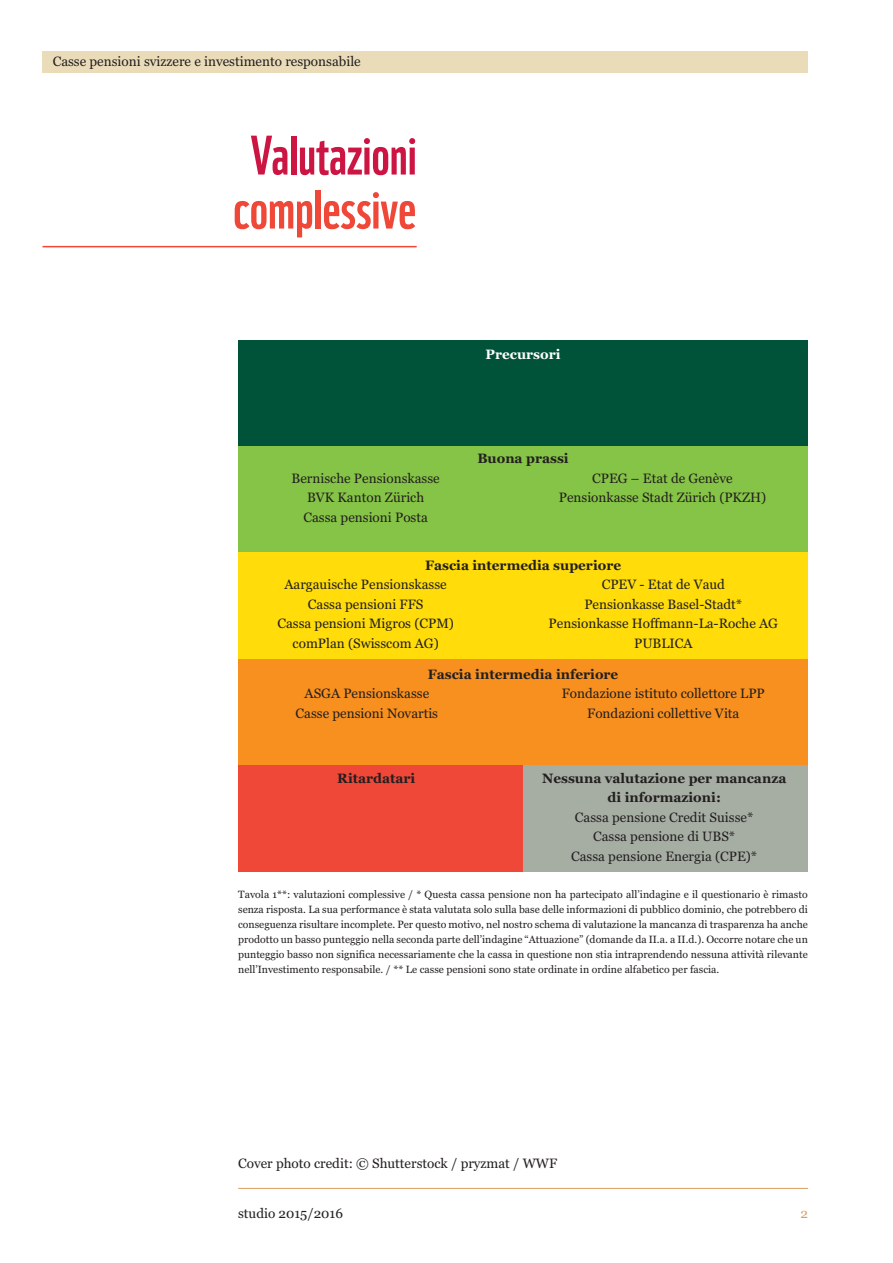
<style>
.page{position:relative;width:893px;height:1263px;background:#fff}
.page>*{position:absolute;margin:0;border:0;box-sizing:border-box;transform-origin:0 0}
.t1{font:54px "WWF";color:#cc1543}
.t2{font:54px "WWF";color:#ef4738}
.t3{font:13.5px/19.5px "Georgia";color:#231f20;text-align:center}
.t4{font:700 13.5px/19.5px "Georgia";color:#231f20;text-align:center}
.t5{font:700 13.5px "Georgia";color:#fff}
.t6{font:13.5px "Georgia";color:#d99f61}
.t7{font:10.5px/15px "Georgia";color:#231f20;text-align:justify}
</style>
<div class="page">
<hr style="left:238px;top:1188px;width:570px;height:1px;background:#d99f61">
<div style="left:43px;top:51px;width:765px;height:21px;background:#ebdcb9"></div>
<div style="left:238px;top:340px;width:570px;height:106px;background:#005238"></div>
<div style="left:238px;top:446px;width:570px;height:107px;background:#85c446"></div>
<div style="left:238px;top:553px;width:570px;height:106px;background:#ffdc0a"></div>
<div style="left:238px;top:659px;width:570px;height:106px;background:#f7901e"></div>
<div style="left:238px;top:765px;width:285px;height:107px;background:#ef4738"></div>
<div style="left:523px;top:765px;width:285px;height:107px;background:#a6aea4"></div>
<hr style="left:43px;top:246px;width:374px;height:1px;background:#ef4738">
<p class="t3" style="left:53px;top:53px;width:310px">Casse pensioni svizzere e investimento responsabile</p>
<h1 class="t1" style="left:250px;top:124px;width:168px">Valutazioni</h1>
<h1 class="t2" style="left:233px;top:178px;width:185px">complessive</h1>
<p class="t5" style="left:486px;top:346px;width:76px">Precursori</p>
<p class="t4" style="left:477px;top:449px;width:93px">Buona prassi</p>
<p class="t3" style="left:292px;top:469px;width:150px">Bernische Pensionskasse</p>
<p class="t3" style="left:592px;top:469px;width:142px">CPEG – Etat de Genève</p>
<p class="t3" style="left:307px;top:489px;width:119px">BVK Kanton Zürich</p>
<p class="t3" style="left:559px;top:489px;width:209px">Pensionkasse Stadt Zürich (PKZH)</p>
<p class="t3" style="left:303px;top:508px;width:126px">Cassa pensioni Posta</p>
<p class="t4" style="left:425px;top:555px;width:198px">Fascia intermedia superiore</p>
<p class="t3" style="left:285px;top:576px;width:164px">Aargauische Pensionskasse</p>
<p class="t3" style="left:602px;top:576px;width:125px">CPEV - Etat de Vaud</p>
<p class="t3" style="left:308px;top:595px;width:117px">Cassa pensioni FFS</p>
<p class="t3" style="left:584px;top:595px;width:159px">Pensionkasse Basel-Stadt*</p>
<p class="t3" style="left:277px;top:615px;width:178px">Cassa pensioni Migros (CPM)</p>
<p class="t3" style="left:549px;top:615px;width:231px">Pensionkasse Hoffmann-La-Roche AG</p>
<p class="t3" style="left:293px;top:634px;width:148px">comPlan (Swisscom AG)</p>
<p class="t3" style="left:634px;top:634px;width:60px">PUBLICA</p>
<p class="t4" style="left:428px;top:664px;width:192px">Fascia intermedia inferiore</p>
<p class="t3" style="left:305px;top:685px;width:126px">ASGA Pensionskasse</p>
<p class="t3" style="left:562px;top:685px;width:205px">Fondazione istituto collettore LPP</p>
<p class="t3" style="left:296px;top:704px;width:144px">Casse pensioni Novartis</p>
<p class="t3" style="left:587px;top:704px;width:154px">Fondazioni collettive Vita</p>
<p class="t4" style="left:337px;top:768px;width:80px">Ritardatari</p>
<p class="t4" style="left:542px;top:768px;width:246px">Nessuna valutazione per mancanza di informazioni:</p>
<p class="t3" style="left:571px;top:808px;width:188px">Cassa pensione Credit Suisse*<br>Cassa pensione di UBS*<br>Cassa pensione Energia (CPE)*</p>
<p class="t7" style="left:238px;top:887px;width:571px">Tavola 1**: valutazioni complessive / * Questa cassa pensione non ha partecipato all’indagine e il questionario è rimasto senza risposta. La sua performance è stata valutata solo sulla base delle informazioni di pubblico dominio, che potrebbero di conseguenza risultare incomplete. Per questo motivo, nel nostro schema di valutazione la mancanza di trasparenza ha anche prodotto un basso punteggio nella seconda parte dell’indagine “Attuazione” (domande da II.a. a II.d.). Occorre notare che un punteggio basso non significa necessariamente che la cassa in questione non stia intraprendendo nessuna attività rilevante nell’Investimento responsabile. / ** Le casse pensioni sono state ordinate in ordine alfabetico per fascia.</p>
<p class="t3" style="left:238px;top:1155px;width:321px">Cover photo credit: © Shutterstock / pryzmat / WWF</p>
<p class="t3" style="left:238px;top:1204px;width:106px">studio 2015/2016</p>
<p class="t6" style="left:800px;top:1208px;width:9px">2</p>
</div>
